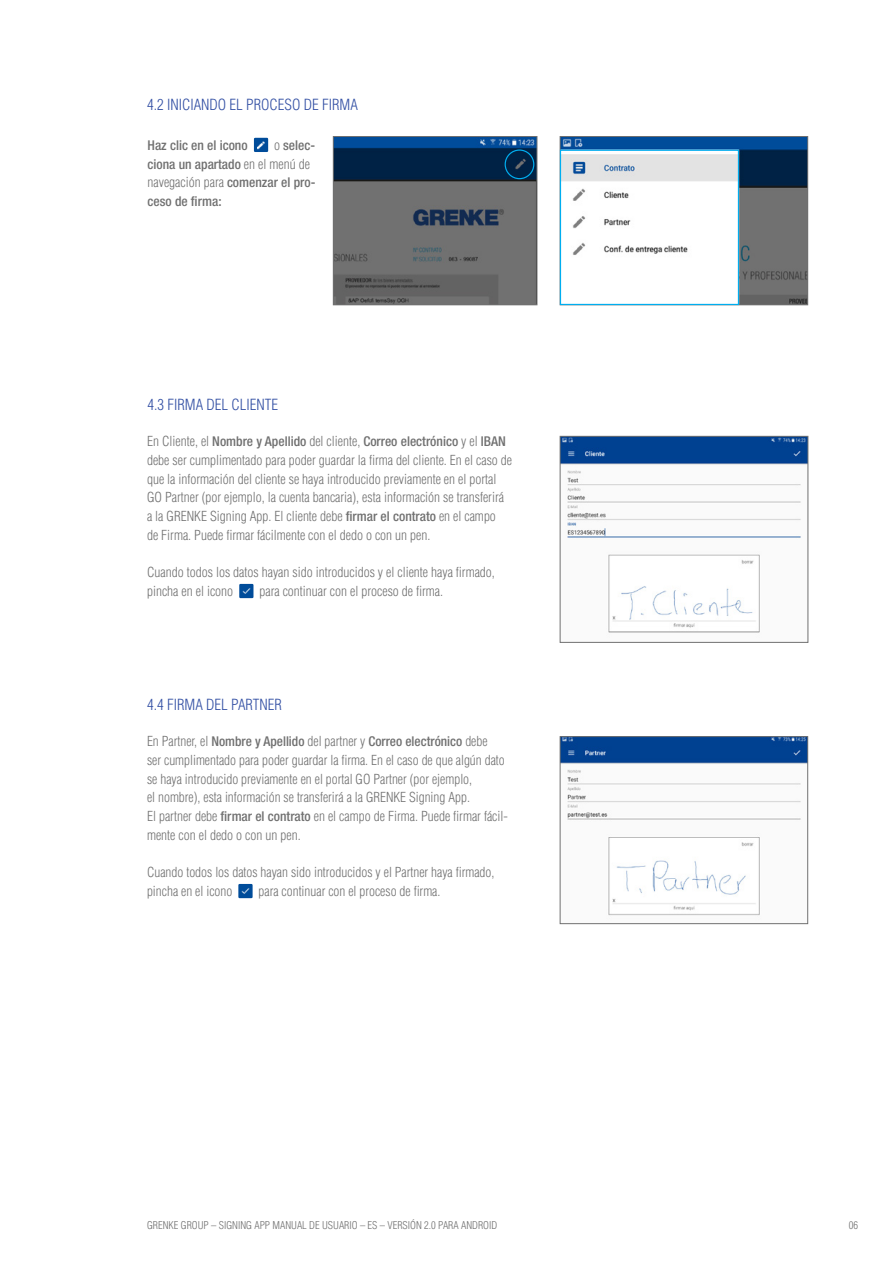
<style>
.page{position:relative;width:893px;height:1263px;background:#fff}
.page>*{position:absolute;margin:0;border:0;box-sizing:border-box;transform-origin:0 0}
.GLB_Zitat_-_10_Pt{font:300 condensed 15px "Helvetica LT Pro";color:#3350a4}
.GLB__Copy{font:300 condensed 13.5px/18.8px "Helvetica LT Pro";color:#707070}
.GLB__Copy-2{font:500 condensed 13.5px/18.8px "Helvetica Neue LT Pro";color:#707070}
.t1{font:300 condensed 10.5px "Helvetica LT Pro";color:#707070}
.s1{font-family:"Helvetica LT Pro";font-weight:300}
.s2{font-family:"Helvetica Neue LT Pro";font-weight:500}
</style>
<div class="page">
<img style="left:562px;top:438px;width:244px;height:195px">
<div style="left:560px;top:436px;width:248px;height:207px;border:1px solid #707070"></div>
<img style="left:254px;top:138px;width:14px;height:14px">
<img style="left:239px;top:584px;width:14px;height:14px">
<img style="left:562px;top:738px;width:244px;height:178px">
<div style="left:560px;top:736px;width:248px;height:188px;border:1px solid #707070"></div>
<img style="left:238px;top:884px;width:15px;height:14px">
<img style="left:335px;top:138px;width:200px;height:165px">
<div style="left:333px;top:136px;width:204px;height:169px;border:1px solid #707070"></div>
<div style="left:505px;top:149px;width:29px;height:30px;border:1px solid #00aef0;border-radius:50%"></div>
<img style="left:562px;top:138px;width:244px;height:165px">
<div style="left:560px;top:136px;width:248px;height:169px;border:1px solid #707070"></div>
<div style="left:560px;top:150px;width:179px;height:155px;border:1px solid #00aef0"></div>
<p class="GLB_Zitat_-_10_Pt" style="left:147px;top:95px;width:212px">4.2 INICIANDO EL PROCESO DE FIRMA</p>
<p class="GLB__Copy-2" style="left:148px;top:136px;width:102px">Haz clic en el icono</p>
<p class="GLB__Copy-2" style="left:148px;top:136px;width:169px;text-indent:127px"><span class="s1">o</span> selec&shy;ciona un apartado <span class="s1">en el menú de navegación para</span> comenzar el pro&shy;ceso de firma:</p>
<p class="GLB_Zitat_-_10_Pt" style="left:148px;top:395px;width:132px">4.3 FIRMA DEL CLIENTE</p>
<p class="GLB__Copy" style="left:147px;top:432px;width:367px">En Cliente, el <span class="s2">Nombre y Apellido</span> del cliente, <span class="s2">Correo electrónico</span> y el <span class="s2">IBAN </span>debe ser cumplimentado para poder guardar la firma del cliente. En el caso de que la información del cliente se haya introducido previamente en el portal GO Partner (por ejemplo, la cuenta bancaria), esta información se transferirá a la GRENKE Signing App. El cliente debe <span class="s2">firmar el contrato</span> en el campo<br>de Firma. Puede firmar fácilmente con el dedo o con un pen.</p>
<p class="GLB__Copy" style="left:147px;top:563px;width:349px">Cuando todos los datos hayan sido introducidos y el cliente haya firmado, pincha en el icono</p>
<p class="GLB__Copy" style="left:259px;top:582px;width:185px">para continuar con el proceso de firma.</p>
<p class="GLB_Zitat_-_10_Pt" style="left:147px;top:695px;width:136px">4.4 FIRMA DEL PARTNER</p>
<p class="GLB__Copy" style="left:147px;top:732px;width:362px">En Partner, el <span class="s2">Nombre y Apellido</span> del partner y <span class="s2">Correo electrónico</span> debe<br>ser cumplimentado para poder guardar la firma. En el caso de que algún dato se haya introducido previamente en el portal GO Partner (por ejemplo,<br>el nombre), esta información se transferirá a la GRENKE Signing App.<br>El partner debe <span class="s2">firmar el contrato</span> en el campo de Firma. Puede firmar fácil&shy;mente con el dedo o con un pen.</p>
<p class="GLB__Copy" style="left:147px;top:863px;width:349px">Cuando todos los datos hayan sido introducidos y el Partner haya firmado, pincha en el icono</p>
<p class="GLB__Copy" style="left:259px;top:882px;width:183px">para continuar con el proceso de firma.</p>
<p class="t1" style="left:147px;top:1218px;width:352px">GRENKE GROUP – SIGNING APP MANUAL DE USUARIO – ES – VERSIÓN 2.0 PARA ANDROID</p>
<p class="t1" style="left:849px;top:1218px;width:11px">06</p>
</div>
